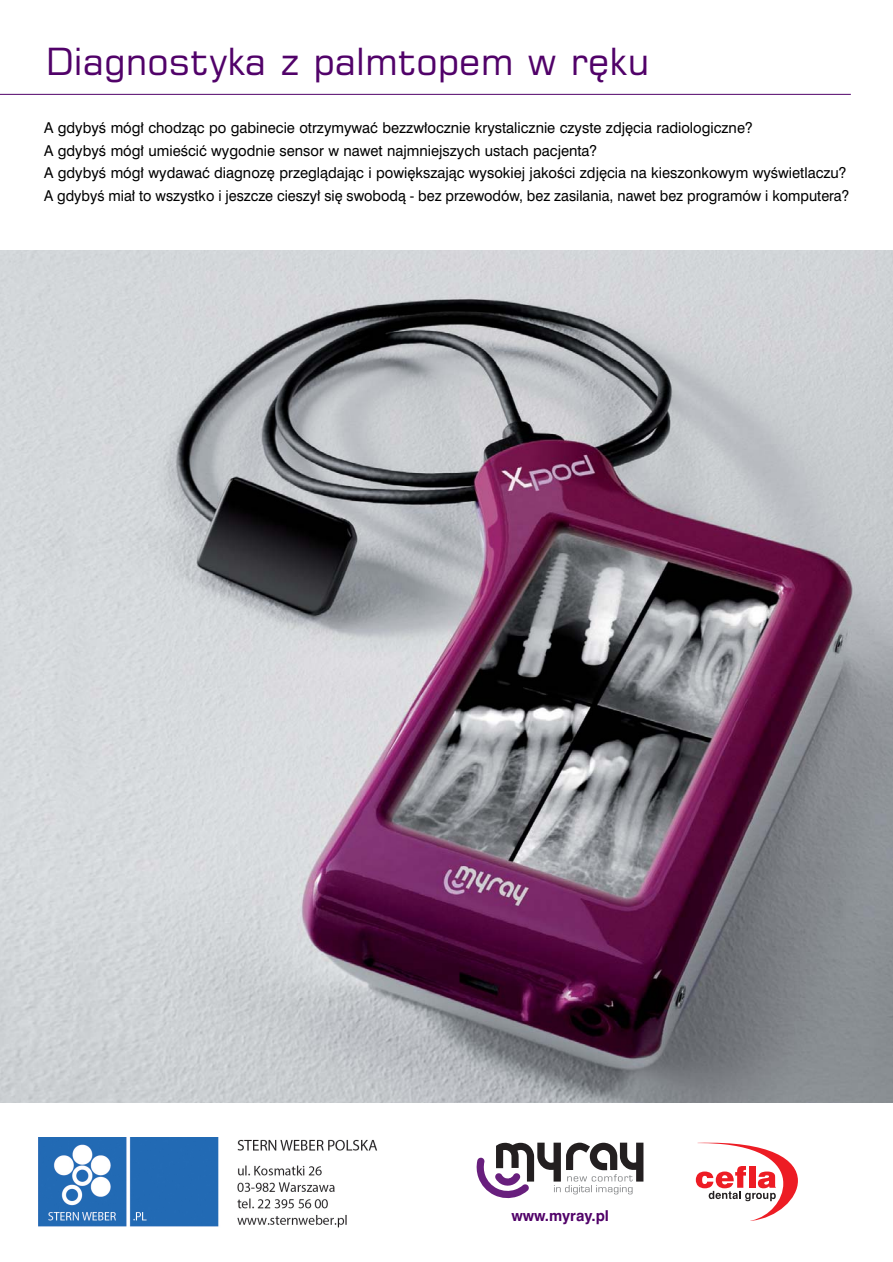
<style>
.page{position:relative;width:893px;height:1262px;background:#fff}
.page>*{position:absolute;margin:0;border:0;box-sizing:border-box;transform-origin:0 0}
.t1{font:37.5px "Square 721 PL";color:#510269}
.t2{font:15px/22.5px "Swiss 721 PL";color:#000}
.t3{font:700 15px "Swiss 721 PL";color:#510269}
</style>
<div class="page">
<img style="left:0;top:250px;width:892px;height:852px">
<hr style="left:0;top:94px;width:850px;height:1px;background:#510269">
<svg style="left:695px;top:1142px;width:103px;height:78px"></svg>
<svg style="left:476px;top:1142px;width:167px;height:57px"></svg>
<img style="left:39px;top:1137px;width:338px;height:91px">
<h1 class="t1" style="left:46px;top:47px;width:605px">Diagnostyka z palmtopem w r´ku</h1>
<p class="t2" style="left:44px;top:117px;width:806px">A gdybyÊ móg∏ chodzàc po gabinecie otrzymywaç bezzw∏ocznie krystalicznie czyste zdj´cia radiologiczne?<br>A gdybyÊ móg∏ umieÊciç wygodnie sensor w nawet najmniejszych ustach pacjenta?<br>A gdybyÊ móg∏ wydawaç diagnoz´ przeglàdajàc i powi´kszajàc wysokiej jakoÊci zdj´cia na kieszonkowym wyÊwietlaczu?<br>A gdybyÊ mia∏ to wszystko i jeszcze cieszy∏ si´ swobodà - bez przewodów, bez zasilania, nawet bez programów i komputera?</p>
<p class="t3" style="left:511px;top:1208px;width:99px">www.myray.pl</p>
</div>
